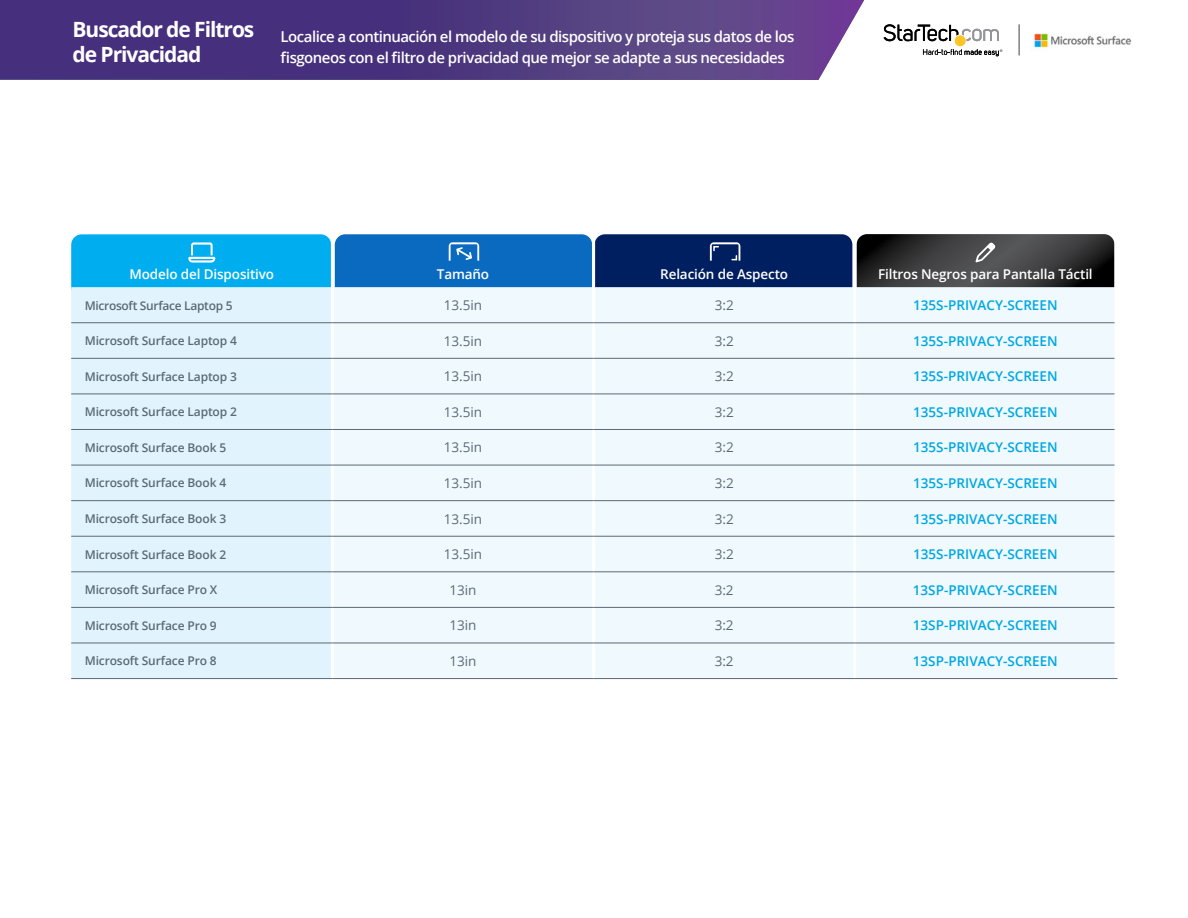
<style>
.page{position:relative;width:1188px;height:918px;background:#fff}
.page>*{position:absolute;margin:0;border:0;box-sizing:border-box;transform-origin:0 0}
.t1{font:700 21px/25.2px "Open Sans";letter-spacing:-.05em;color:#fff}
.t2{font:600 15px/21px "Open Sans";letter-spacing:-.035em;color:#fff}
.t3{font:600 13.5px "Open Sans";color:#00a7e2}
.t4{font:13.5px "Open Sans";color:#5d6976}
.t5{font:600 13.5px "Open Sans";letter-spacing:-.01em;color:#fff}
.t6{font:600 12px "Open Sans";letter-spacing:-.01em;color:#5d6976}
</style>
<div class="page">
<svg style="left:0;top:0;width:864px;height:80px;background:#543d84"></svg>
<hr style="left:1019px;top:24px;width:1px;height:32px;background:#414042">
<svg style="left:923px;top:49px;width:79px;height:7px"></svg>
<svg style="left:884px;top:24px;width:115px;height:17px"></svg>
<div style="left:955px;top:36px;width:10px;height:10px;background:#ffc425;border:1px solid #ffc425;border-radius:50%"></div>
<div style="left:71px;top:290px;width:260px;height:388px;background:#e1f4fd"></div>
<div style="left:334px;top:290px;width:780px;height:388px;background:#eff9fe"></div>
<svg style="left:1114px;top:242px;width:1px;height:45px"></svg>
<hr style="left:592px;top:287px;width:3px;height:36px;background:#fff">
<hr style="left:853px;top:287px;width:3px;height:36px;background:#fff">
<hr style="left:592px;top:323px;width:3px;height:35px;background:#fff">
<hr style="left:853px;top:323px;width:3px;height:35px;background:#fff">
<hr style="left:592px;top:358px;width:3px;height:36px;background:#fff">
<hr style="left:853px;top:358px;width:3px;height:36px;background:#fff">
<hr style="left:592px;top:394px;width:3px;height:35px;background:#fff">
<hr style="left:853px;top:394px;width:3px;height:35px;background:#fff">
<hr style="left:592px;top:430px;width:3px;height:35px;background:#fff">
<hr style="left:853px;top:430px;width:3px;height:35px;background:#fff">
<hr style="left:592px;top:465px;width:3px;height:36px;background:#fff">
<hr style="left:853px;top:465px;width:3px;height:36px;background:#fff">
<hr style="left:592px;top:501px;width:3px;height:35px;background:#fff">
<hr style="left:853px;top:501px;width:3px;height:35px;background:#fff">
<hr style="left:592px;top:536px;width:3px;height:36px;background:#fff">
<hr style="left:853px;top:536px;width:3px;height:36px;background:#fff">
<hr style="left:592px;top:572px;width:3px;height:35px;background:#fff">
<hr style="left:853px;top:572px;width:3px;height:35px;background:#fff">
<hr style="left:592px;top:608px;width:3px;height:35px;background:#fff">
<hr style="left:853px;top:608px;width:3px;height:35px;background:#fff">
<hr style="left:592px;top:643px;width:3px;height:35px;background:#fff">
<hr style="left:853px;top:643px;width:3px;height:35px;background:#fff">
<hr style="left:71px;top:322px;width:261px;height:1px;background:#5d6976">
<hr style="left:332px;top:322px;width:262px;height:1px;background:#5d6976">
<hr style="left:594px;top:322px;width:261px;height:1px;background:#5d6976">
<hr style="left:855px;top:322px;width:259px;height:1px;background:#5d6976">
<hr style="left:71px;top:358px;width:261px;height:1px;background:#5d6976">
<hr style="left:332px;top:358px;width:262px;height:1px;background:#5d6976">
<hr style="left:594px;top:358px;width:261px;height:1px;background:#5d6976">
<hr style="left:855px;top:358px;width:259px;height:1px;background:#5d6976">
<hr style="left:71px;top:394px;width:261px;height:1px;background:#5d6976">
<hr style="left:332px;top:394px;width:262px;height:1px;background:#5d6976">
<hr style="left:594px;top:394px;width:261px;height:1px;background:#5d6976">
<hr style="left:855px;top:394px;width:259px;height:1px;background:#5d6976">
<hr style="left:71px;top:429px;width:261px;height:1px;background:#5d6976">
<hr style="left:332px;top:429px;width:262px;height:1px;background:#5d6976">
<hr style="left:594px;top:429px;width:261px;height:1px;background:#5d6976">
<hr style="left:855px;top:429px;width:259px;height:1px;background:#5d6976">
<hr style="left:71px;top:465px;width:261px;height:1px;background:#5d6976">
<hr style="left:332px;top:465px;width:262px;height:1px;background:#5d6976">
<hr style="left:594px;top:465px;width:261px;height:1px;background:#5d6976">
<hr style="left:855px;top:465px;width:259px;height:1px;background:#5d6976">
<hr style="left:71px;top:500px;width:261px;height:1px;background:#5d6976">
<hr style="left:332px;top:500px;width:262px;height:1px;background:#5d6976">
<hr style="left:594px;top:500px;width:261px;height:1px;background:#5d6976">
<hr style="left:855px;top:500px;width:259px;height:1px;background:#5d6976">
<hr style="left:71px;top:536px;width:261px;height:1px;background:#5d6976">
<hr style="left:332px;top:536px;width:262px;height:1px;background:#5d6976">
<hr style="left:594px;top:536px;width:261px;height:1px;background:#5d6976">
<hr style="left:855px;top:536px;width:259px;height:1px;background:#5d6976">
<hr style="left:71px;top:572px;width:261px;height:1px;background:#5d6976">
<hr style="left:332px;top:572px;width:262px;height:1px;background:#5d6976">
<hr style="left:594px;top:572px;width:261px;height:1px;background:#5d6976">
<hr style="left:855px;top:572px;width:259px;height:1px;background:#5d6976">
<hr style="left:71px;top:607px;width:261px;height:1px;background:#5d6976">
<hr style="left:332px;top:607px;width:262px;height:1px;background:#5d6976">
<hr style="left:594px;top:607px;width:261px;height:1px;background:#5d6976">
<hr style="left:855px;top:607px;width:259px;height:1px;background:#5d6976">
<hr style="left:71px;top:643px;width:261px;height:1px;background:#5d6976">
<hr style="left:332px;top:643px;width:262px;height:1px;background:#5d6976">
<hr style="left:594px;top:643px;width:261px;height:1px;background:#5d6976">
<hr style="left:855px;top:643px;width:259px;height:1px;background:#5d6976">
<hr style="left:71px;top:678px;width:261px;height:1px;background:#5d6976">
<hr style="left:332px;top:678px;width:262px;height:1px;background:#5d6976">
<hr style="left:594px;top:678px;width:261px;height:1px;background:#5d6976">
<hr style="left:855px;top:678px;width:262px;height:1px;background:#5d6976">
<svg style="left:71px;top:234px;width:1043px;height:56px;background:#22689a"></svg>
<img style="left:1034px;top:33px;width:98px;height:15px">
<h1 class="t1" style="left:73px;top:16px;width:183px">Buscador de Filtros de Privacidad</h1>
<p class="t2" style="left:280px;top:25px;width:516px">Localice a continuación el modelo de su dispositivo y proteja sus datos de los fisgoneos con el filtro de privacidad que mejor se adapte a sus necesidades</p>
<p class="t5" style="left:129px;top:265px;width:146px">Modelo del Dispositivo</p>
<p class="t5" style="left:437px;top:265px;width:54px">Tamaño</p>
<p class="t5" style="left:660px;top:265px;width:129px">Relación de Aspecto</p>
<p class="t5" style="left:878px;top:264px;width:216px">Filtros Negros para Pantalla Táctil</p>
<p class="t6" style="left:85px;top:297px;width:149px">Microsoft Surface Laptop 5</p>
<p class="t4" style="left:444px;top:296px;width:40px">13.5in</p>
<p class="t4" style="left:715px;top:296px;width:21px">3:2</p>
<p class="t3" style="left:913px;top:296px;width:146px">135S-PRIVACY-SCREEN</p>
<p class="t6" style="left:85px;top:333px;width:154px">Microsoft Surface Laptop 4</p>
<p class="t4" style="left:444px;top:332px;width:40px">13.5in</p>
<p class="t4" style="left:715px;top:332px;width:21px">3:2</p>
<p class="t3" style="left:913px;top:332px;width:146px">135S-PRIVACY-SCREEN</p>
<p class="t6" style="left:85px;top:368px;width:154px">Microsoft Surface Laptop 3</p>
<p class="t4" style="left:444px;top:367px;width:40px">13.5in</p>
<p class="t4" style="left:715px;top:367px;width:21px">3:2</p>
<p class="t3" style="left:913px;top:367px;width:146px">135S-PRIVACY-SCREEN</p>
<p class="t6" style="left:85px;top:404px;width:154px">Microsoft Surface Laptop 2</p>
<p class="t4" style="left:444px;top:403px;width:40px">13.5in</p>
<p class="t4" style="left:715px;top:403px;width:21px">3:2</p>
<p class="t3" style="left:913px;top:403px;width:146px">135S-PRIVACY-SCREEN</p>
<p class="t6" style="left:85px;top:439px;width:143px">Microsoft Surface Book 5</p>
<p class="t4" style="left:444px;top:438px;width:40px">13.5in</p>
<p class="t4" style="left:715px;top:438px;width:21px">3:2</p>
<p class="t3" style="left:913px;top:438px;width:146px">135S-PRIVACY-SCREEN</p>
<p class="t6" style="left:85px;top:475px;width:143px">Microsoft Surface Book 4</p>
<p class="t4" style="left:444px;top:474px;width:40px">13.5in</p>
<p class="t4" style="left:715px;top:474px;width:21px">3:2</p>
<p class="t3" style="left:913px;top:474px;width:146px">135S-PRIVACY-SCREEN</p>
<p class="t6" style="left:85px;top:510px;width:143px">Microsoft Surface Book 3</p>
<p class="t4" style="left:444px;top:509px;width:40px">13.5in</p>
<p class="t4" style="left:715px;top:509px;width:21px">3:2</p>
<p class="t3" style="left:913px;top:509px;width:146px">135S-PRIVACY-SCREEN</p>
<p class="t6" style="left:85px;top:546px;width:143px">Microsoft Surface Book 2</p>
<p class="t4" style="left:444px;top:545px;width:40px">13.5in</p>
<p class="t4" style="left:715px;top:545px;width:21px">3:2</p>
<p class="t3" style="left:913px;top:545px;width:146px">135S-PRIVACY-SCREEN</p>
<p class="t6" style="left:85px;top:582px;width:134px">Microsoft Surface Pro X</p>
<p class="t4" style="left:449px;top:581px;width:29px">13in</p>
<p class="t4" style="left:715px;top:581px;width:21px">3:2</p>
<p class="t3" style="left:913px;top:581px;width:147px">13SP-PRIVACY-SCREEN</p>
<p class="t6" style="left:85px;top:617px;width:134px">Microsoft Surface Pro 9</p>
<p class="t4" style="left:449px;top:616px;width:29px">13in</p>
<p class="t4" style="left:715px;top:616px;width:21px">3:2</p>
<p class="t3" style="left:913px;top:616px;width:147px">13SP-PRIVACY-SCREEN</p>
<p class="t6" style="left:85px;top:653px;width:134px">Microsoft Surface Pro 8</p>
<p class="t4" style="left:449px;top:652px;width:29px">13in</p>
<p class="t4" style="left:715px;top:652px;width:21px">3:2</p>
<p class="t3" style="left:913px;top:652px;width:147px">13SP-PRIVACY-SCREEN</p>
</div>
